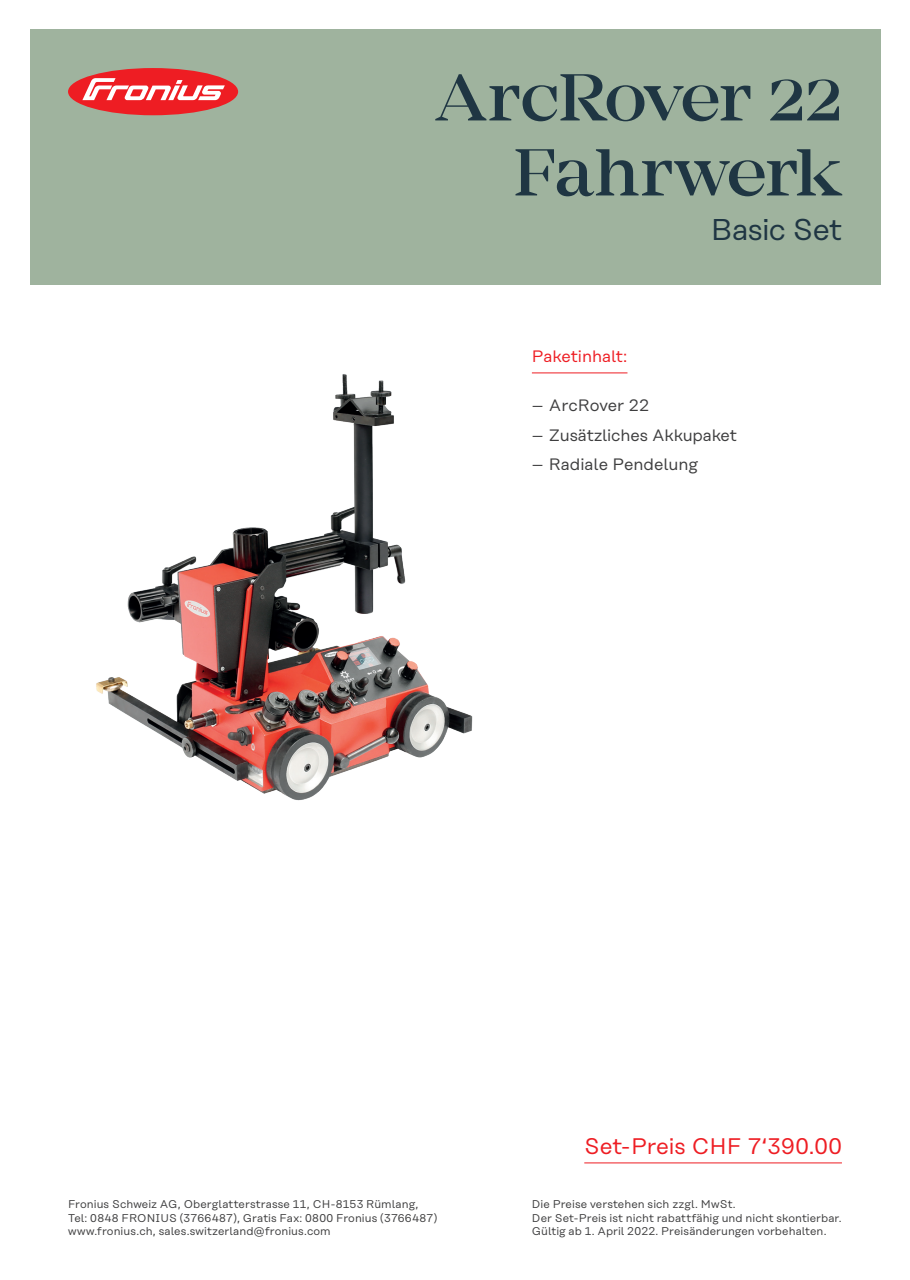
<style>
.page{position:relative;width:910px;height:1280px;background:#fff}
.page>*{position:absolute;margin:0;border:0;box-sizing:border-box;transform-origin:0 0}
.t1{font:500 69px/75px "Mirador";letter-spacing:-.025em;color:#1f3643;text-align:right}
.t2{font:30px "Rational Text";letter-spacing:-.025em;color:#1f3643}
.t3{font:22.5px "Rational Text";color:#ee1d23}
.t4{font:16.5px "Rational Text";letter-spacing:-.01em;color:#3e3e3f}
.t5{font:16.5px "Rational Text";letter-spacing:-.005em;color:#ee1d23}
.t6{font:11.25px/13.5px "Rational Text";letter-spacing:.005em;color:#3e3e3f}
</style>
<div class="page">
<div style="left:30px;top:30px;width:850px;height:255px;background:#9fb39e"></div>
<div style="left:68px;top:68px;width:170px;height:47px;background:#ee1d23;border-radius:50%"></div>
<svg style="left:82px;top:78px;width:143px;height:22px"></svg>
<hr style="left:532px;top:372px;width:95px;height:1px;background:#ee1d23">
<hr style="left:584px;top:1162px;width:258px;height:1px;background:#ee1d23">
<img style="left:96px;top:374px;width:377px;height:427px">
<h1 class="t1" style="left:435px;top:60px;width:408px">ArcRover 22<br>Fahrwerk</h1>
<h2 class="t2" style="left:711px;top:213px;width:133px">Basic Set</h2>
<h3 class="t5" style="left:532px;top:347px;width:97px">Paketinhalt:</h3>
<h3 class="t4" style="left:532px;top:396px;width:119px">– ArcRover 22</h3>
<h3 class="t4" style="left:532px;top:426px;width:207px">– Zusätzliches Akkupaket</h3>
<h3 class="t4" style="left:532px;top:455px;width:168px">– Radiale Pendelung</h3>
<h3 class="t3" style="left:584px;top:1133px;width:259px">Set-Preis CHF 7‘390.00</h3>
<p class="t6" style="left:68px;top:1197px;width:371px">Fronius Schweiz AG, Oberglatterstrasse 11, CH-8153 Rümlang,<br>Tel: 0848 FRONIUS (3766487), Gratis Fax: 0800 Fronius (3766487) www.fronius.ch, sales.switzerland@fronius.com</p>
<p class="t6" style="left:532px;top:1197px;width:311px">Die Preise verstehen sich zzgl. MwSt.<br>Der Set-Preis ist nicht rabattfähig und nicht skontierbar.<br>Gültig ab 1. April 2022. Preisänderungen vorbehalten.</p>
</div>
